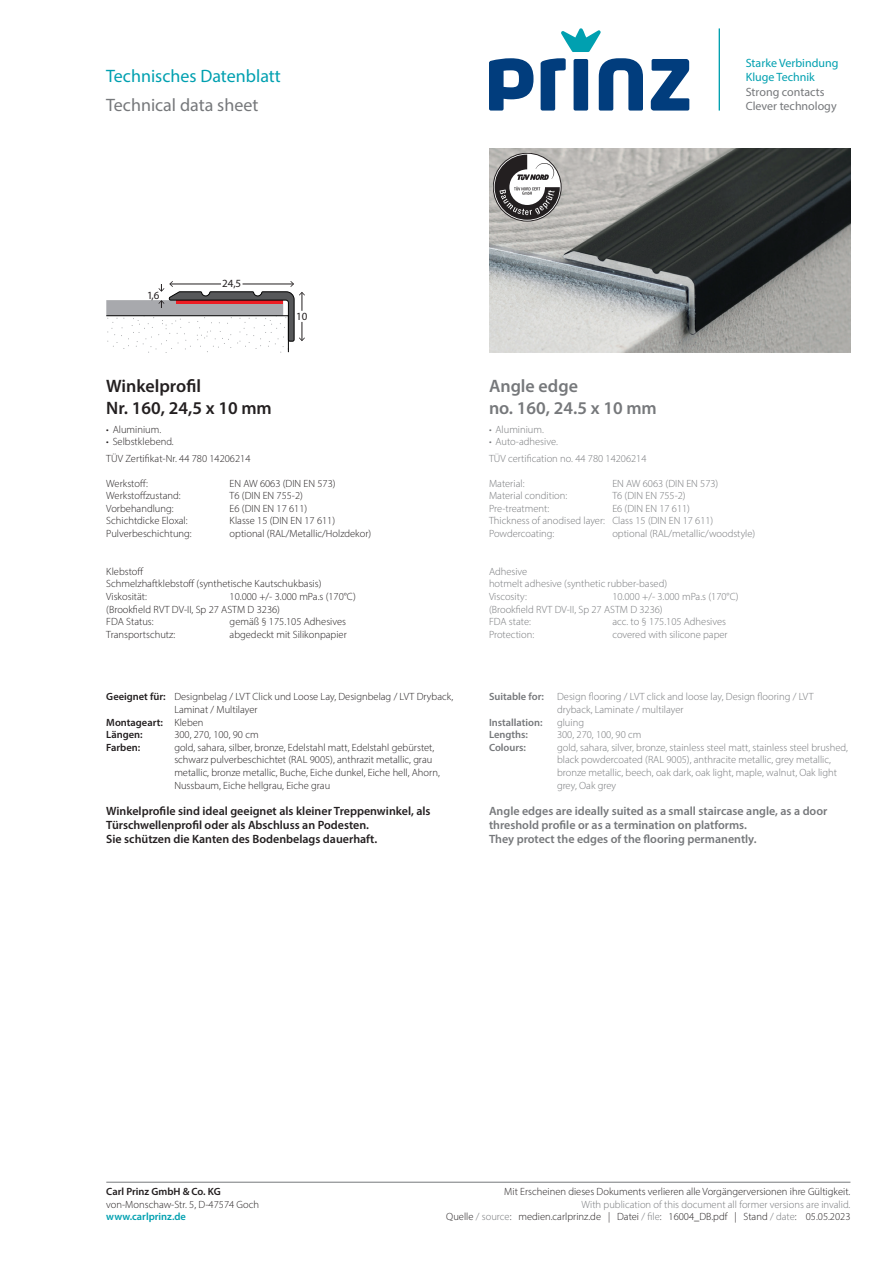
<style>
.page{position:relative;width:893px;height:1263px;background:#fff}
.page>*{position:absolute;margin:0;border:0;box-sizing:border-box;transform-origin:0 0}
.t1{font:600 18px/21.6px "Myriad Pro";color:#231f20}
.t2{font:600 18px/21.6px "Myriad Pro";color:#76787b}
.t3{font:18px "Myriad Pro";color:#00a0b0}
.t4{font:18px "Myriad Pro";color:#76787b}
.t5{font:600 12px/14.4px "Myriad Pro";color:#231f20}
.t6{font:600 12px/14.4px "Myriad Pro";color:#76787b}
.t7{font:12px/14.4px "Myriad Pro";color:#76787b}
.t8{font:12px/14.4px "Myriad Pro";color:#00a0b0}
.t9{font:10.95px "Myriad Pro";color:#231f20}
.t10{font:300 10.5px/12.6px "Myriad Pro";color:#76787b}
.t11{font:300 10.5px/12.6px "Myriad Pro";color:#231f20}
.t12{font:600 10.5px "Myriad Pro";color:#231f20}
.t13{font:600 10.5px "Myriad Pro";color:#76787b}
.t14{font:600 10.5px "Myriad Pro";color:#00a0b0}
.s1{font-weight:600}
.s2{font-weight:300}
.s3{color:#231f20}
</style>
<div class="page">
<svg style="left:489px;top:58px;width:44px;height:53px"></svg>
<svg style="left:541px;top:58px;width:25px;height:53px"></svg>
<div style="left:574px;top:59px;width:14px;height:52px;background:#013d7d;border-radius:2px"></div>
<svg style="left:599px;top:58px;width:44px;height:53px"></svg>
<svg style="left:651px;top:59px;width:38px;height:52px"></svg>
<svg style="left:561px;top:28px;width:40px;height:24px"></svg>
<svg style="left:106px;top:281px;width:199px;height:71px"></svg>
<img style="left:489px;top:149px;width:361px;height:203px">
<hr style="left:719px;top:28px;width:1px;height:83px;background:#00a0b0">
<hr style="left:106px;top:1182px;width:744px;height:1px;background:#76787b">
<svg style="left:495px;top:155px;width:65px;height:65px"></svg>
<h1 class="t3" style="left:106px;top:65px;width:176px">Technisches Datenblatt</h1>
<h1 class="t4" style="left:106px;top:93px;width:154px">Technical data sheet</h1>
<p class="t9" style="left:147px;top:288px;width:14px">1,6</p>
<p class="t9" style="left:222px;top:277px;width:21px">24,5</p>
<p class="t9" style="left:296px;top:310px;width:13px">10</p>
<h1 class="t1" style="left:106px;top:375px;width:167px">Winkelprofil<br>Nr. 160, 24,5 x 10 mm</h1>
<h1 class="t2" style="left:489px;top:375px;width:169px">Angle edge<br>no. 160, 24.5 x 10 mm</h1>
<p class="t11" style="left:106px;top:423px;width:56px">• Aluminium.</p>
<p class="t11" style="left:106px;top:435px;width:69px">• Selbstklebend.</p>
<p class="t10" style="left:489px;top:423px;width:56px">• Aluminium.</p>
<p class="t10" style="left:489px;top:435px;width:70px">• Auto-adhesive.</p>
<p class="t8" style="left:746px;top:55px;width:94px">Starke Verbindung<br>Kluge Technik</p>
<p class="t7" style="left:746px;top:84px;width:92px">Strong contacts<br>Clever technology</p>
<p class="t11" style="left:106px;top:452px;width:146px">TÜV Zertifikat-Nr. 44 780 14206214</p>
<p class="t10" style="left:489px;top:452px;width:159px">TÜV certification no. 44 780 14206214</p>
<p class="t11" style="left:106px;top:477px;width:43px">Werkstoff:</p>
<p class="t11" style="left:230px;top:477px;width:108px">EN AW 6063 (DIN EN 573)</p>
<p class="t11" style="left:106px;top:489px;width:76px">Werkstoffzustand:</p>
<p class="t11" style="left:230px;top:489px;width:75px">T6 (DIN EN 755-2)</p>
<p class="t11" style="left:106px;top:502px;width:69px">Vorbehandlung:</p>
<p class="t11" style="left:230px;top:502px;width:79px">E6 (DIN EN 17 611)</p>
<p class="t11" style="left:106px;top:514px;width:83px">Schichtdicke Eloxal:</p>
<p class="t11" style="left:230px;top:514px;width:107px">Klasse 15 (DIN EN 17 611)</p>
<p class="t11" style="left:106px;top:527px;width:87px">Pulverbeschichtung:</p>
<p class="t11" style="left:230px;top:527px;width:143px">optional (RAL/Metallic/Holzdekor)</p>
<p class="t11" style="left:106px;top:565px;width:217px">Klebstoff<br>Schmelzhaftklebstoff (synthetische Kautschukbasis)<br>Viskosität:</p>
<p class="t10" style="left:489px;top:477px;width:37px">Material:</p>
<p class="t10" style="left:612px;top:477px;width:108px">EN AW 6063 (DIN EN 573)</p>
<p class="t10" style="left:489px;top:489px;width:80px">Material condition:</p>
<p class="t10" style="left:612px;top:489px;width:75px">T6 (DIN EN 755-2)</p>
<p class="t10" style="left:489px;top:502px;width:62px">Pre-treatment:</p>
<p class="t10" style="left:489px;top:502px;width:226px;text-indent:123px">E6 (DIN EN 17 611)<br>Thickness of anodised layer: Class 15 (DIN EN 17 611)<br>Powdercoating:</p>
<p class="t10" style="left:612px;top:527px;width:145px">optional (RAL/metallic/woodstyle)</p>
<p class="t10" style="left:489px;top:565px;width:180px">Adhesive<br>hotmelt adhesive (synthetic rubber-based)<br>Viscosity:</p>
<p class="t11" style="left:106px;top:590px;width:251px;text-indent:123px">10.000 +/- 3.000 mPa.s (170°C) (Brookfield RVT DV-II, Sp 27 ASTM D 3236)<br>FDA Status:</p>
<p class="t10" style="left:489px;top:590px;width:251px;text-indent:123px">10.000 +/- 3.000 mPa.s (170°C) (Brookfield RVT DV-II, Sp 27 ASTM D 3236)<br>FDA state:</p>
<p class="t11" style="left:230px;top:615px;width:118px">gemäß § 175.105 Adhesives</p>
<p class="t10" style="left:612px;top:615px;width:115px">acc. to § 175.105 Adhesives</p>
<p class="t11" style="left:106px;top:628px;width:70px">Transportschutz:</p>
<p class="t11" style="left:230px;top:628px;width:119px">abgedeckt mit Silikonpapier</p>
<p class="t11" style="left:106px;top:690px;width:348px"><span class="s1">Geeignet für:</span> Designbelag / LVT Click und Loose Lay, Designbelag / LVT Dryback,</p>
<p class="t11" style="left:174px;top:703px;width:85px">Laminat / Multilayer</p>
<p class="t12" style="left:106px;top:715px;width:99px">Montageart: <span class="s2">Kleben</span></p>
<p class="t12" style="left:106px;top:728px;width:38px">Längen:</p>
<p class="t11" style="left:174px;top:728px;width:86px">300, 270, 100, 90 cm</p>
<p class="t12" style="left:106px;top:741px;width:36px">Farben:</p>
<p class="t11" style="left:174px;top:741px;width:267px">gold, sahara, silber, bronze, Edelstahl matt, Edelstahl gebürstet, schwarz pulverbeschichtet (RAL 9005), anthrazit metallic, grau metallic, bronze metallic, Buche, Eiche dunkel, Eiche hell, Ahorn, Nussbaum, Eiche hellgrau, Eiche grau</p>
<p class="t10" style="left:489px;top:628px;width:47px">Protection:</p>
<p class="t10" style="left:612px;top:628px;width:117px">covered with silicone paper</p>
<p class="t10" style="left:557px;top:690px;width:258px;text-indent:-68px"><span class="s1">Suitable for:</span> Design flooring / LVT click and loose lay, Design flooring / LVT dryback, Laminate / multilayer</p>
<p class="t13" style="left:489px;top:715px;width:55px">Installation:</p>
<p class="t10" style="left:557px;top:716px;width:29px">gluing</p>
<p class="t13" style="left:489px;top:728px;width:41px">Lengths:</p>
<p class="t10" style="left:557px;top:728px;width:86px">300, 270, 100, 90 cm</p>
<p class="t13" style="left:489px;top:741px;width:39px">Colours:</p>
<p class="t10" style="left:557px;top:741px;width:292px">gold, sahara, silver, bronze, stainless steel matt, stainless steel brushed, black powdercoated (RAL 9005), anthracite metallic, grey metallic, bronze metallic, beech, oak dark, oak light, maple, walnut, Oak light grey, Oak grey</p>
<p class="t5" style="left:106px;top:803px;width:326px">Winkelprofile sind ideal geeignet als kleiner Treppenwinkel, als<br>Türschwellenprofil oder als Abschluss an Podesten.<br>Sie schützen die Kanten des Bodenbelags dauerhaft.</p>
<p class="t6" style="left:489px;top:803px;width:340px">Angle edges are ideally suited as a small staircase angle, as a door threshold profile or as a termination on platforms.<br>They protect the edges of the flooring permanently.</p>
<p class="t12" style="left:106px;top:1185px;width:116px">Carl Prinz GmbH &amp; Co. KG</p>
<p class="t11" style="left:106px;top:1198px;width:154px">von-Monschaw-Str. 5, D-47574 Goch</p>
<p class="t14" style="left:106px;top:1210px;width:81px">www.carlprinz.de</p>
<p class="t11" style="left:504px;top:1185px;width:348px">Mit Erscheinen dieses Dokuments verlieren alle Vorgängerversionen ihre Gültigkeit.</p>
<p class="t10" style="left:446px;top:1198px;width:406px;text-align:right">With publication of this document all former versions are invalid.<br><span class="s3">Quelle</span> / source<span class="s3">: medien.carlprinz.de | Datei</span> / file<span class="s3">: 16004_DB.pdf | Stand</span> / date<span class="s3">: 05.05.2023</span></p>
</div>
